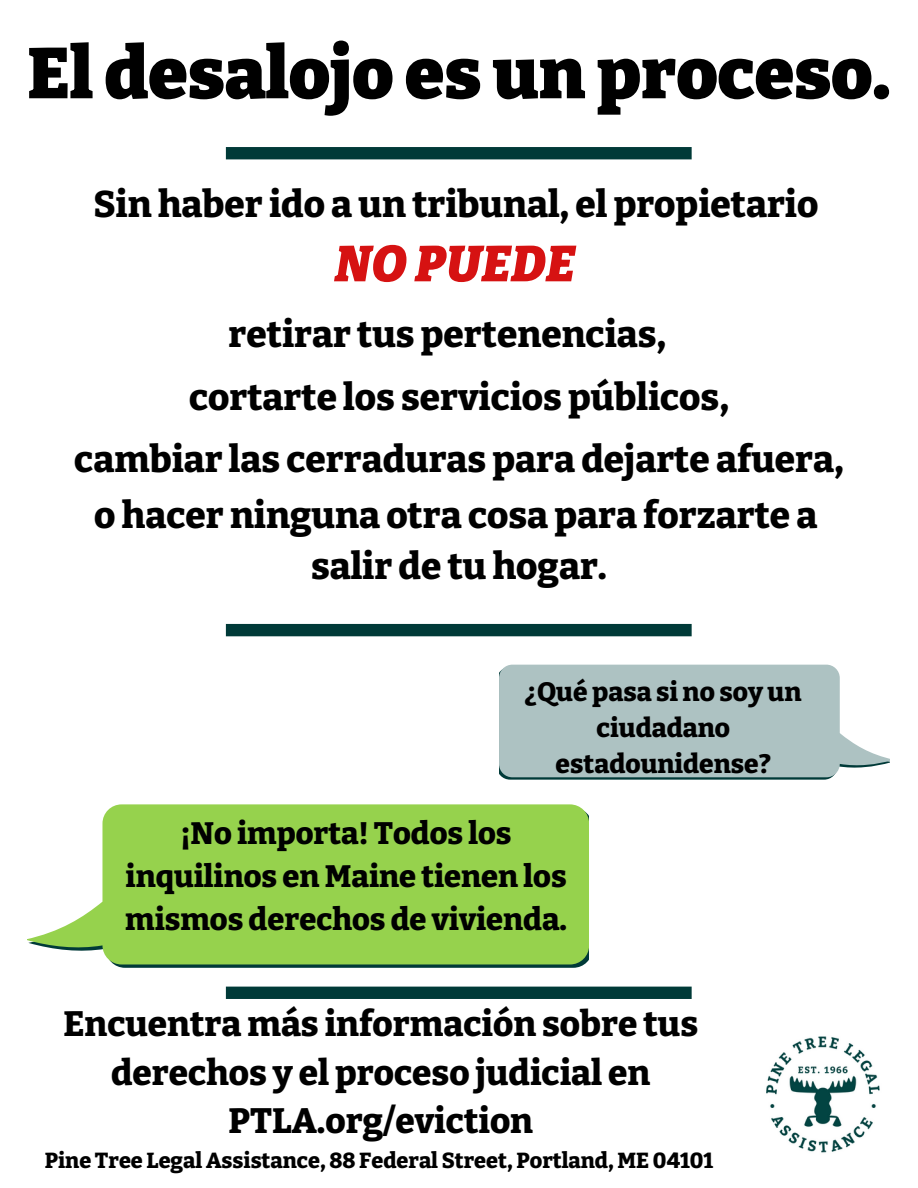
<style>
.page{position:relative;width:918px;height:1188px;background:#fff}
.page>*{position:absolute;margin:0;border:0;box-sizing:border-box;transform-origin:0 0}
.t1{font:900 71.4px "Bitter";color:#000}
.t2{font:italic 900 50.25px "Bitter";color:#d61212}
.t3{font:800 36.9px/51px "Bitter";color:#000;text-align:center}
.t4{font:800 35.1px/48.3px "Bitter";color:#000;text-align:center}
.t5{font:800 30.9px/42.8px "Bitter";color:#000;text-align:center}
.t6{font:800 26.4px/36px "Bitter";color:#000;text-align:center}
.t7{font:800 21.75px "Bitter";color:#000}
</style>
<div class="page">
<div style="left:226px;top:147px;width:466px;height:12px;background:#003a38"></div>
<img style="left:766px;top:1036px;width:114px;height:117px">
<svg style="left:502px;top:777px;width:330px;height:3px"></svg>
<svg style="left:500px;top:665px;width:390px;height:112px;background:#b5c7c7"></svg>
<svg style="left:113px;top:964px;width:472px;height:4px;background:#225847"></svg>
<svg style="left:28px;top:804px;width:561px;height:160px;background:#a2d762"></svg>
<div style="left:226px;top:624px;width:466px;height:12px;background:#003a38"></div>
<div style="left:226px;top:987px;width:466px;height:12px;background:#003a38"></div>
<h1 class="t1" style="left:27px;top:32px;width:865px">El desalojo es un proceso.</h1>
<p class="t3" style="left:93px;top:179px;width:726px">Sin haber ido a un tribunal, el propietario</p>
<h2 class="t2" style="left:335px;top:234px;width:242px">NO PUEDE</h2>
<p class="t3" style="left:229px;top:309px;width:439px">retirar tus pertenencias,</p>
<p class="t3" style="left:189px;top:372px;width:541px">cortarte los servicios públicos,</p>
<p class="t3" style="left:74px;top:434px;width:771px">cambiar las cerraduras para dejarte afuera,</p>
<p class="t3" style="left:94px;top:490px;width:725px">o hacer ninguna otra cosa para forzarte a salir de tu hogar.</p>
<p class="t6" style="left:525px;top:674px;width:274px">¿Qué pasa si no soy un ciudadano estadounidense?</p>
<p class="t5" style="left:125px;top:812px;width:443px">¡No importa! Todos los inquilinos en Maine tienen los mismos derechos de vivienda.</p>
<p class="t4" style="left:63px;top:1000px;width:636px">Encuentra más información sobre tus derechos y el proceso judicial en<br>PTLA.org/eviction</p>
<p class="t7" style="left:45px;top:1148px;width:670px">Pine Tree Legal Assistance, 88 Federal Street, Portland, ME 04101</p>
</div>
